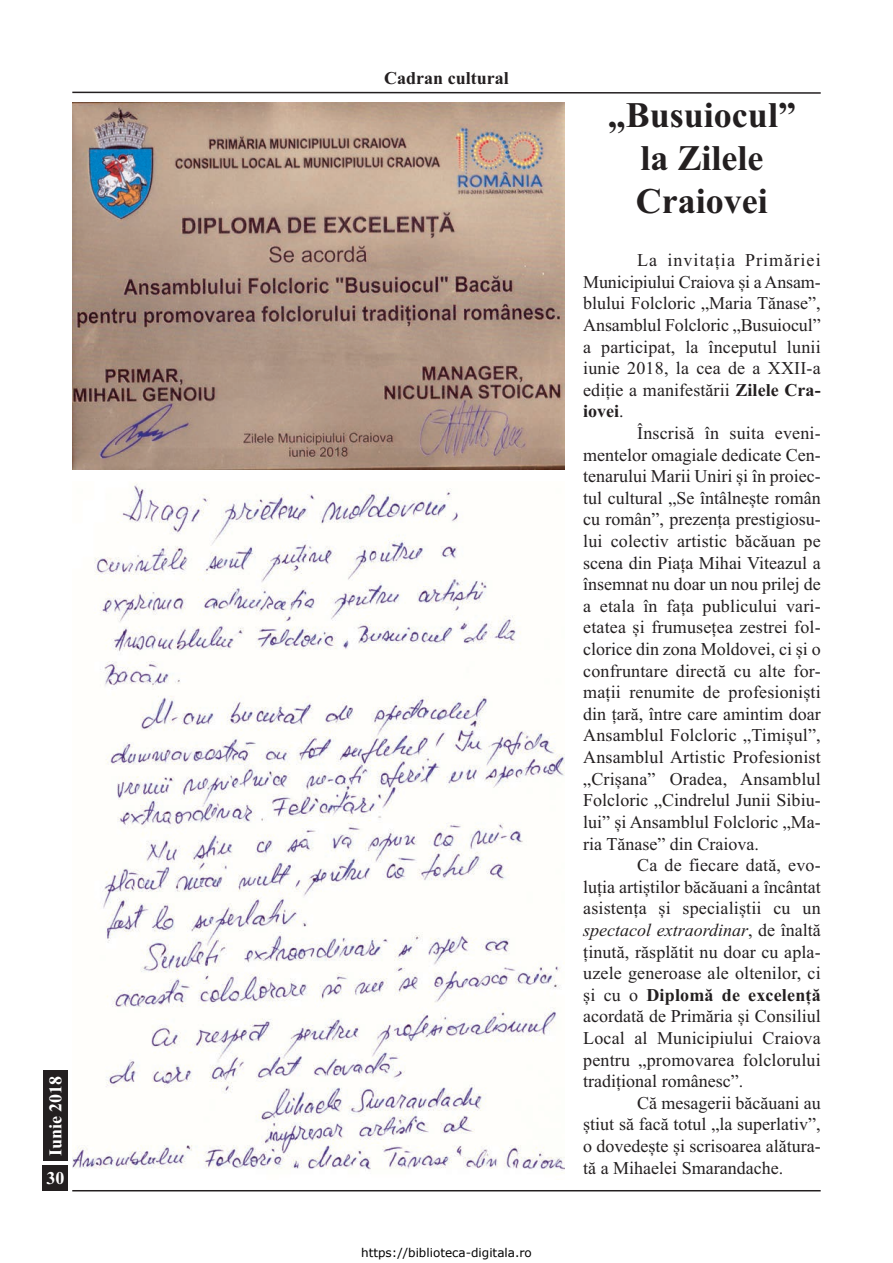
<style>
.page{position:relative;width:893px;height:1263px;background:#fff}
.page>*{position:absolute;margin:0;border:0;box-sizing:border-box;transform-origin:0 0}
.t1{font:700 36px/43.2px "Times New Roman";color:#231f20;text-align:center}
.t2{font:18px/21.6px "Times New Roman";color:#231f20;text-align:justify}
.t3{font:700 18px "Times New Roman";color:#231f20}
.t4{font:700 18px "Times New Roman";color:#fff}
.t5{font:12px "Verdana";color:#000}
.s1{font-weight:700}
.s2{font-style:italic}
</style>
<div class="page">
<div style="left:43px;top:1165px;width:25px;height:26px;background:#231f20"></div>
<div style="left:43px;top:1070px;width:25px;height:91px;background:#231f20"></div>
<hr style="left:72px;top:1190px;width:749px;height:1px;background:#231f20">
<svg style="left:72px;top:91px;width:749px;height:3px"></svg>
<img style="left:72px;top:103px;width:492px;height:366px">
<img style="left:72px;top:482px;width:492px;height:689px">
<p class="t4" style="left:45px;top:1156px;width:82px;rotate:-90deg">Iunie 2018</p>
<p class="t4" style="left:46px;top:1167px;width:19px">30</p>
<p class="t3" style="left:384px;top:68px;width:126px">Cadran cultural</p>
<p class="t5" style="left:361px;top:1244px;width:172px">https://biblioteca-digitala.ro</p>
<h1 class="t1" style="left:608px;top:93px;width:190px">„Busuiocul” la Zilele<br>Craiovei</h1>
<p class="t2" style="left:583px;top:249px;width:239px;text-indent:54px">La invitația Primăriei Municipiului Craiova și a Ansam&shy;blului Folcloric „Maria Tănase”, Ansamblul Folcloric „Busuiocul” a participat, la începutul lunii iunie 2018, la cea de a XXII-a ediție a manifestării <span class="s1">Zilele Cra&shy;iovei</span>.</p>
<p class="t2" style="left:583px;top:422px;width:239px;text-indent:54px">Înscrisă în suita eveni&shy;mentelor omagiale dedicate Cen&shy;tenarului Marii Uniri și în proiec&shy;tul cultural „Se întâlnește român cu român”, prezența prestigiosu&shy;lui colectiv artistic băcăuan pe scena din Piața Mihai Viteazul a însemnat nu doar un nou prilej de a etala în fața publicului vari&shy;etatea și frumusețea zestrei fol&shy;clorice din zona Moldovei, ci și o confruntare directă cu alte for&shy;mații renumite de profesioniști din țară, între care amintim doar Ansamblul Folcloric „Timișul”, Ansamblul Artistic Profesionist „Crișana” Oradea, Ansamblul Folcloric „Cindrelul Junii Sibiu&shy;lui” și Ansamblul Folcloric „Ma&shy;ria Tănase” din Craiova.</p>
<p class="t2" style="left:583px;top:854px;width:239px;text-indent:54px">Ca de fiecare dată, evo&shy;luția artiștilor băcăuani a încântat asistența și specialiștii cu un <span class="s2">spectacol extraordinar</span>, de înaltă ținută, răsplătit nu doar cu apla&shy;uzele generoase ale oltenilor, ci și cu o <span class="s1">Diplomă de excelență </span>acordată de Primăria și Consiliul Local al Municipiului Craiova pentru „promovarea folclorului tradițional românesc”.</p>
<p class="t2" style="left:583px;top:1092px;width:239px;text-indent:54px">Că mesagerii băcăuani au știut să facă totul „la superlativ”, o dovedește și scrisoarea alătura&shy;tă a Mihaelei Smarandache.</p>
</div>
